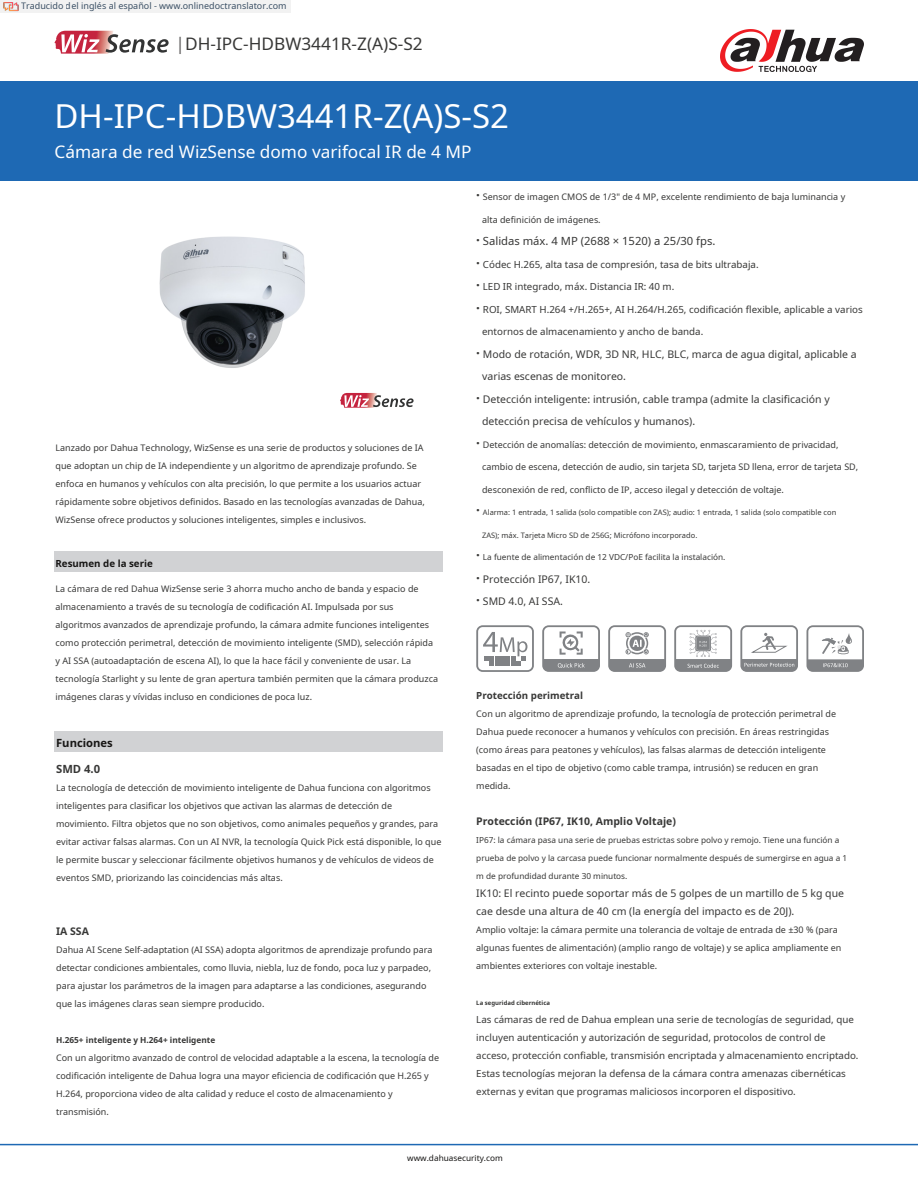
<style>
.page{position:relative;width:918px;height:1188px;background:#fff}
.page>*{position:absolute;margin:0;border:0;box-sizing:border-box;transform-origin:0 0}
.t1{font:33px "Noto Sans";color:#fff}
.t2{font:17.25px "Noto Sans";color:#fff}
.t3{font:17.25px "Noto Sans";color:#383837}
.t4{font:11.25px "Noto Sans";color:#383837}
.t5{font:700 11.25px "Noto Sans";color:#171615}
.t6{font:700 11.25px "Noto Sans";color:#383837}
.t7{font:10.5px/22.5px "Noto Sans";color:#383837}
.t8{font:700 10.5px "Noto Sans";color:#383837}
.t9{font:9.75px/18px "Noto Sans";color:#383837}
.t10{font:700 9.75px "Noto Sans";color:#383837}
.t11{font:700 9.75px "Noto Sans";color:#171615}
.t12{font:9px/18px "Noto Sans";color:#383837}
.t13{font:9px "Noto Sans";color:rgb(15 43 70/.8)}
.t14{font:8.25px/18px "Noto Sans";color:#383837}
.t15{font:700 8.25px "Noto Sans";color:#383837}
.t16{font:8.25px "Noto Sans";color:#171615}
.t17{font:7.5px "Noto Sans";color:#383837}
.t18{font:700 6px "Noto Sans";color:#383837}
.s1{color:#616060}
.s2{font-weight:700;font-size:13.5px}
</style>
<div class="page">
<div style="left:0;top:81px;width:918px;height:100px;background:#1e69b4"></div>
<hr style="left:0;top:1144px;width:918px;height:1px;background:#1e69b4">
<svg style="left:720px;top:29px;width:144px;height:43px"></svg>
<img style="left:159px;top:236px;width:208px;height:157px">
<div style="left:54px;top:551px;width:389px;height:20px;background:#d1d2d4"></div>
<div style="left:54px;top:731px;width:389px;height:21px;background:#d1d2d4"></div>
<svg style="left:476px;top:625px;width:58px;height:47px"></svg>
<svg style="left:542px;top:625px;width:58px;height:47px"></svg>
<svg style="left:806px;top:625px;width:58px;height:47px"></svg>
<svg style="left:608px;top:625px;width:58px;height:47px"></svg>
<svg style="left:674px;top:625px;width:58px;height:47px"></svg>
<svg style="left:740px;top:625px;width:58px;height:47px"></svg>
<svg style="left:340px;top:393px;width:74px;height:15px"></svg>
<svg style="left:55px;top:31px;width:114px;height:23px"></svg>
<div style="left:0;top:0;width:291px;height:14px;background:#f2f2f2"></div>
<img style="left:4px;top:2px;width:15px;height:12px">
<p class="t13" style="left:21px;top:-1px;width:267px">Traducido del inglés al español - www.onlinedoctranslator.com</p>
<h2 class="t3" style="left:176px;top:32px;width:249px"><span class="s1">|</span>DH-IPC-HDBW3441R-Z(A)S-S2</h2>
<h1 class="t1" style="left:55px;top:93px;width:456px">DH-IPC-HDBW3441R-Z(A)S-S2</h1>
<h2 class="t2" style="left:55px;top:140px;width:419px">Cámara de red WizSense domo varifocal IR de 4 MP</h2>
<p class="t12" style="left:476px;top:188px;width:371px"><span class="s2">·</span> Sensor de imagen CMOS de 1/3" de 4 MP, excelente rendimiento de baja luminancia y</p>
<p class="t12" style="left:482px;top:210px;width:120px">alta definición de imágenes.</p>
<p class="t4" style="left:476px;top:233px;width:241px"><span class="s2">·</span> Salidas máx. 4 MP (2688 × 1520) a 25/30 fps.</p>
<p class="t9" style="left:476px;top:255px;width:284px"><span class="s2">·</span> Códec H.265, alta tasa de compresión, tasa de bits ultrabaja.</p>
<p class="t9" style="left:476px;top:278px;width:200px"><span class="s2">·</span> LED IR integrado, máx. Distancia IR: 40 m.</p>
<p class="t9" style="left:476px;top:300px;width:388px"><span class="s2">·</span> ROI, SMART H.264 +/H.265+, AI H.264/H.265, codificación flexible, aplicable a varios</p>
<p class="t9" style="left:482px;top:323px;width:223px">entornos de almacenamiento y ancho de banda.</p>
<p class="t7" style="left:476px;top:343px;width:382px"><span class="s2">·</span> Modo de rotación, WDR, 3D NR, HLC, BLC, marca de agua digital, aplicable a</p>
<p class="t7" style="left:482px;top:365px;width:146px">varias escenas de monitoreo.</p>
<p class="t7" style="left:476px;top:388px;width:355px"><span class="s2">·</span> Detección inteligente: intrusión, cable trampa (admite la clasificación y</p>
<p class="t7" style="left:482px;top:410px;width:215px">detección precisa de vehículos y humanos).</p>
<p class="t12" style="left:476px;top:435px;width:364px"><span class="s2">·</span> Detección de anomalías: detección de movimiento, enmascaramiento de privacidad,</p>
<p class="t12" style="left:482px;top:458px;width:378px">cambio de escena, detección de audio, sin tarjeta SD, tarjeta SD llena, error de tarjeta SD,</p>
<p class="t12" style="left:482px;top:480px;width:303px">desconexión de red, conflicto de IP, acceso ilegal y detección de voltaje.</p>
<p class="t17" style="left:476px;top:507px;width:362px"><span class="s2">·</span> Alarma: 1 entrada, 1 salida (solo compatible con ZAS); audio: 1 entrada, 1 salida (solo compatible con</p>
<p class="t17" style="left:482px;top:530px;width:217px">ZAS); máx. Tarjeta Micro SD de 256G; Micrófono incorporado.</p>
<p class="t14" style="left:476px;top:548px;width:251px"><span class="s2">·</span> La fuente de alimentación de 12 VDC/PoE facilita la instalación.</p>
<p class="t7" style="left:476px;top:568px;width:116px"><span class="s2">·</span> Protección IP67, IK10. <span class="s2">·</span> SMD 4.0, AI SSA.</p>
<p class="t12" style="left:56px;top:438px;width:371px">Lanzado por Dahua Technology, WizSense es una serie de productos y soluciones de IA que adoptan un chip de IA independiente y un algoritmo de aprendizaje profundo. Se enfoca en humanos y vehículos con alta precisión, lo que permite a los usuarios actuar rápidamente sobre objetivos definidos. Basado en las tecnologías avanzadas de Dahua, WizSense ofrece productos y soluciones inteligentes, simples e inclusivos.</p>
<p class="t11" style="left:56px;top:556px;width:99px">Resumen de la serie</p>
<p class="t12" style="left:56px;top:579px;width:384px">La cámara de red Dahua WizSense serie 3 ahorra mucho ancho de banda y espacio de almacenamiento a través de su tecnología de codificación AI. Impulsada por sus algoritmos avanzados de aprendizaje profundo, la cámara admite funciones inteligentes como protección perimetral, detección de movimiento inteligente (SMD), selección rápida y AI SSA (autoadaptación de escena AI), lo que la hace fácil y conveniente de usar. La tecnología Starlight y su lente de gran apertura también permiten que la cámara produzca imágenes claras y vívidas incluso en condiciones de poca luz.</p>
<p class="t10" style="left:476px;top:688px;width:108px">Protección perimetral</p>
<p class="t12" style="left:476px;top:704px;width:361px">Con un algoritmo de aprendizaje profundo, la tecnología de protección perimetral de Dahua puede reconocer a humanos y vehículos con precisión. En áreas restringidas (como áreas para peatones y vehículos), las falsas alarmas de detección inteligente basadas en el tipo de objetivo (como cable trampa, intrusión) se reducen en gran medida.</p>
<p class="t5" style="left:56px;top:735px;width:58px">Funciones</p>
<p class="t6" style="left:56px;top:760px;width:46px">SMD 4.0</p>
<p class="t12" style="left:56px;top:778px;width:387px">La tecnología de detección de movimiento inteligente de Dahua funciona con algoritmos inteligentes para clasificar los objetivos que activan las alarmas de detección de movimiento. Filtra objetos que no son objetivos, como animales pequeños y grandes, para evitar activar falsas alarmas. Con un AI NVR, la tecnología Quick Pick está disponible, lo que le permite buscar y seleccionar fácilmente objetivos humanos y de vehículos de videos de eventos SMD, priorizando las coincidencias más altas.</p>
<p class="t8" style="left:476px;top:813px;width:201px">Protección (IP67, IK10, Amplio Voltaje)</p>
<p class="t14" style="left:476px;top:830px;width:372px">IP67: la cámara pasa una serie de pruebas estrictas sobre polvo y remojo. Tiene una función a prueba de polvo y la carcasa puede funcionar normalmente después de sumergirse en agua a 1 m de profundidad durante 30 minutos.</p>
<p class="t7" style="left:476px;top:884px;width:369px;line-height:18px">IK10: El recinto puede soportar más de 5 golpes de un martillo de 5 kg que cae desde una altura de 40 cm (la energía del impacto es de 20J).</p>
<p class="t12" style="left:476px;top:920px;width:367px">Amplio voltaje: la cámara permite una tolerancia de voltaje de entrada de ±30 % (para algunas fuentes de alimentación) (amplio rango de voltaje) y se aplica ampliamente en ambientes exteriores con voltaje inestable.</p>
<p class="t8" style="left:56px;top:923px;width:34px">IA SSA</p>
<p class="t12" style="left:56px;top:940px;width:378px">Dahua AI Scene Self-adaptation (AI SSA) adopta algoritmos de aprendizaje profundo para detectar condiciones ambientales, como lluvia, niebla, luz de fondo, poca luz y parpadeo, para ajustar los parámetros de la imagen para adaptarse a las condiciones, asegurando que las imágenes claras sean siempre producido.</p>
<p class="t18" style="left:476px;top:998px;width:75px">La seguridad cibernética</p>
<p class="t9" style="left:476px;top:1010px;width:384px">Las cámaras de red de Dahua emplean una serie de tecnologías de seguridad, que incluyen autenticación y autorización de seguridad, protocolos de control de acceso, protección confiable, transmisión encriptada y almacenamiento encriptado.<br>Estas tecnologías mejoran la defensa de la cámara contra amenazas cibernéticas externas y evitan que programas maliciosos incorporen el dispositivo.</p>
<p class="t15" style="left:56px;top:1034px;width:161px">H.265+ inteligente y H.264+ inteligente</p>
<p class="t12" style="left:56px;top:1048px;width:384px">Con un algoritmo avanzado de control de velocidad adaptable a la escena, la tecnología de codificación inteligente de Dahua logra una mayor eficiencia de codificación que H.265 y H.264, proporciona video de alta calidad y reduce el costo de almacenamiento y transmisión.</p>
<p class="t16" style="left:407px;top:1152px;width:97px">www.dahuasecurity.com</p>
</div>
